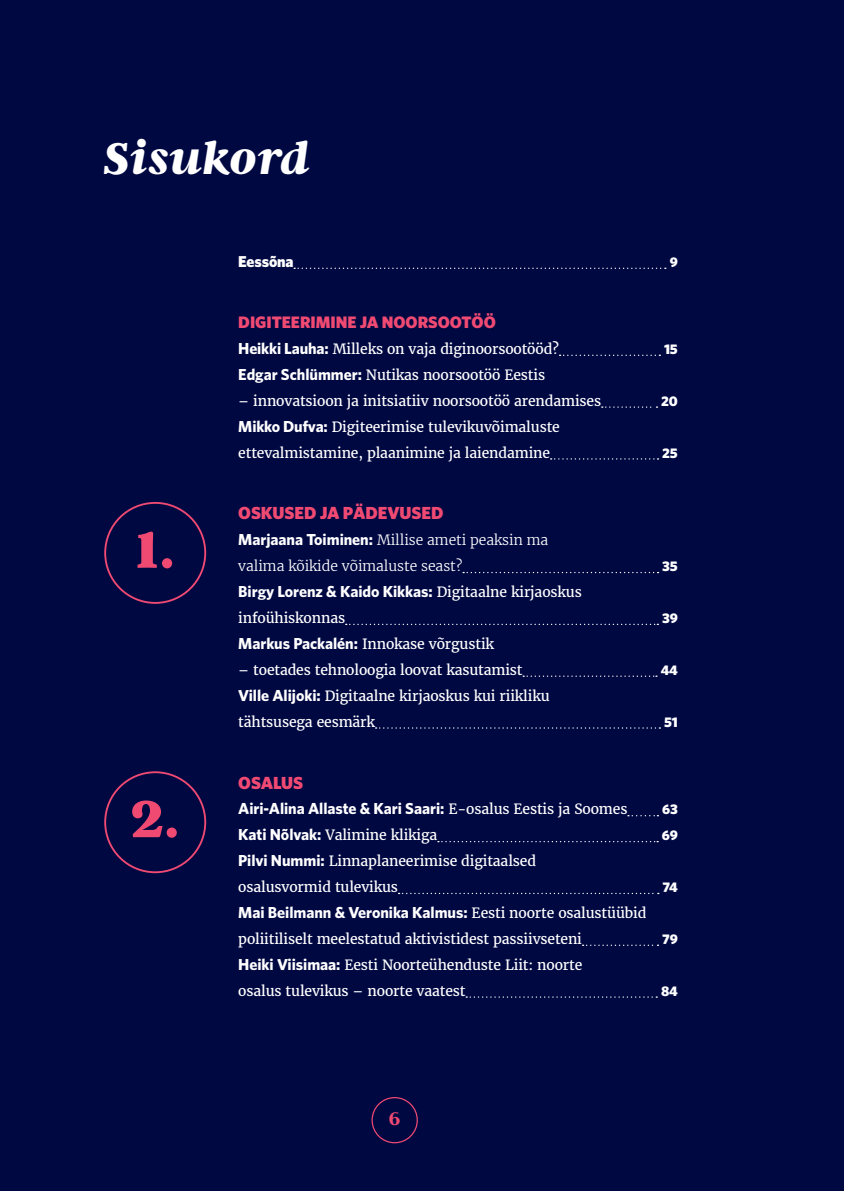
<style>
.page{position:relative;width:844px;height:1191px;background:#fff}
.page>*{position:absolute;margin:0;border:0;box-sizing:border-box;transform-origin:0 0}
.t1{font:57.57px "Argent CF Super";color:#f04a73}
.t2{font:italic 800 49px "Argent CF";letter-spacing:-.01em;color:#fff}
.t3{font:700 20.12px "Argent CF";color:#f04a73}
.t4{font:900 17.5px "Whitney";letter-spacing:-.005em;color:#f04a73}
.t5{font:900 16.62px "Whitney";letter-spacing:-.005em;color:#f04a73}
.t6{font:700 15.92px "Whitney";letter-spacing:-.005em;color:#fff}
.t7{font:900 15.75px "Whitney";letter-spacing:-.01em;color:#fff}
.t8{font:14px/25.9px "Merriweather";letter-spacing:-.01em;color:#fff}
.t9{font:300 14px/25.9px "Merriweather";letter-spacing:-.005em;color:#fff}
.t10{font:900 14px "Whitney";letter-spacing:-.01em;color:#fff}
.s1{font-family:"Whitney";font-weight:700;font-size:15.92px}
.s2{font-family:"Merriweather";font-weight:400;font-size:14px}
</style>
<div class="page">
<div style="left:0;top:0;width:843px;height:1191px;background:#000842"></div>
<div style="left:104px;top:502px;width:102px;height:102px;border:2px solid #f04a73;border-radius:50%"></div>
<div style="left:104px;top:771px;width:102px;height:102px;border:2px solid #f04a73;border-radius:50%"></div>
<svg style="left:294px;top:268px;width:371px;height:1px"></svg>
<svg style="left:559px;top:355px;width:101px;height:1px"></svg>
<svg style="left:601px;top:406px;width:56px;height:2px"></svg>
<svg style="left:550px;top:458px;width:108px;height:1px"></svg>
<svg style="left:463px;top:572px;width:195px;height:1px"></svg>
<svg style="left:345px;top:623px;width:313px;height:2px"></svg>
<svg style="left:523px;top:675px;width:133px;height:2px"></svg>
<svg style="left:375px;top:727px;width:285px;height:1px"></svg>
<svg style="left:627px;top:815px;width:31px;height:1px"></svg>
<svg style="left:438px;top:841px;width:220px;height:1px"></svg>
<svg style="left:398px;top:892px;width:260px;height:2px"></svg>
<svg style="left:582px;top:944px;width:76px;height:2px"></svg>
<svg style="left:466px;top:996px;width:191px;height:1px"></svg>
<div style="left:371px;top:1097px;width:47px;height:46px;border:1px solid #f04a73;border-radius:50%"></div>
<h2 class="t2" style="left:104px;top:132px;width:208px">Sisukord</h2>
<p class="t7" style="left:238px;top:252px;width:57px">Eessõna</p>
<p class="t10" style="left:669px;top:253px;width:10px">9</p>
<h1 class="t1" style="left:136px;top:518px;width:41px">1.</h1>
<h1 class="t1" style="left:131px;top:787px;width:50px">2.</h1>
<p class="t5" style="left:238px;top:312px;width:259px">DIGITEERIMINE JA NOORSOOTÖÖ</p>
<p class="t8" style="left:238px;top:336px;width:322px"><span class="s1">Heikki Lauha:</span> Milleks on vaja diginoorsootööd?</p>
<p class="t10" style="left:664px;top:340px;width:15px">15</p>
<p class="t8" style="left:238px;top:362px;width:308px"><span class="s1">Edgar Schlümmer:</span> Nutikas noorsootöö Eestis</p>
<p class="t8" style="left:238px;top:388px;width:364px">– innovatsioon ja initsiatiiv noorsootöö arendamises</p>
<p class="t10" style="left:661px;top:392px;width:18px">20</p>
<p class="t8" style="left:238px;top:414px;width:323px"><span class="s1">Mikko Dufva:</span> Digiteerimise tulevikuvõimaluste ettevalmistamine, plaanimine ja laiendamine</p>
<p class="t10" style="left:662px;top:444px;width:17px">25</p>
<p class="t4" style="left:238px;top:502px;width:207px">OSKUSED JA PÄDEVUSED</p>
<p class="t9" style="left:238px;top:527px;width:311px"><span class="s1">Marjaana Toiminen:</span> Millise ameti peaksin ma valima kõikide võimaluste seast?</p>
<p class="t10" style="left:662px;top:558px;width:17px">35</p>
<p class="t6" style="left:238px;top:582px;width:345px">Birgy Lorenz &amp; Kaido Kikkas: <span class="s2">Digitaalne kirjaoskus</span></p>
<p class="t8" style="left:238px;top:605px;width:108px">infoühiskonnas</p>
<p class="t10" style="left:662px;top:609px;width:17px">39</p>
<p class="t8" style="left:238px;top:631px;width:257px"><span class="s1">Markus Packalén:</span> Innokase võrgustik</p>
<p class="t8" style="left:238px;top:657px;width:286px">– toetades tehnoloogia loovat kasutamist</p>
<p class="t10" style="left:660px;top:661px;width:19px">44</p>
<p class="t8" style="left:238px;top:683px;width:313px"><span class="s1">Ville Alijoki:</span> Digitaalne kirjaoskus kui riikliku tähtsusega eesmärk</p>
<p class="t10" style="left:664px;top:713px;width:15px">51</p>
<p class="t4" style="left:238px;top:771px;width:66px">OSALUS</p>
<p class="t6" style="left:238px;top:799px;width:390px">Airi-Alina Allaste &amp; Kari Saari: <span class="s2">E-osalus Eestis ja Soomes</span></p>
<p class="t10" style="left:662px;top:801px;width:17px">63</p>
<p class="t8" style="left:238px;top:822px;width:200px"><span class="s1">Kati Nõlvak:</span> Valimine klikiga</p>
<p class="t10" style="left:661px;top:827px;width:18px">69</p>
<p class="t8" style="left:238px;top:848px;width:299px"><span class="s1">Pilvi Nummi:</span> Linnaplaneerimise digitaalsed osalusvormid tulevikus</p>
<p class="t10" style="left:662px;top:878px;width:17px">74</p>
<p class="t6" style="left:238px;top:903px;width:409px">Mai Beilmann &amp; Veronika Kalmus: <span class="s2">Eesti noorte osalustüübid</span></p>
<p class="t8" style="left:238px;top:926px;width:345px">poliitiliselt meelestatud aktivistidest passiivseteni</p>
<p class="t10" style="left:662px;top:930px;width:17px">79</p>
<p class="t8" style="left:238px;top:952px;width:345px"><span class="s1">Heiki Viisimaa:</span> Eesti Noorteühenduste Liit: noorte osalus tulevikus – noorte vaatest</p>
<p class="t10" style="left:660px;top:982px;width:18px">84</p>
<h3 class="t3" style="left:389px;top:1108px;width:13px">6</h3>
</div>
